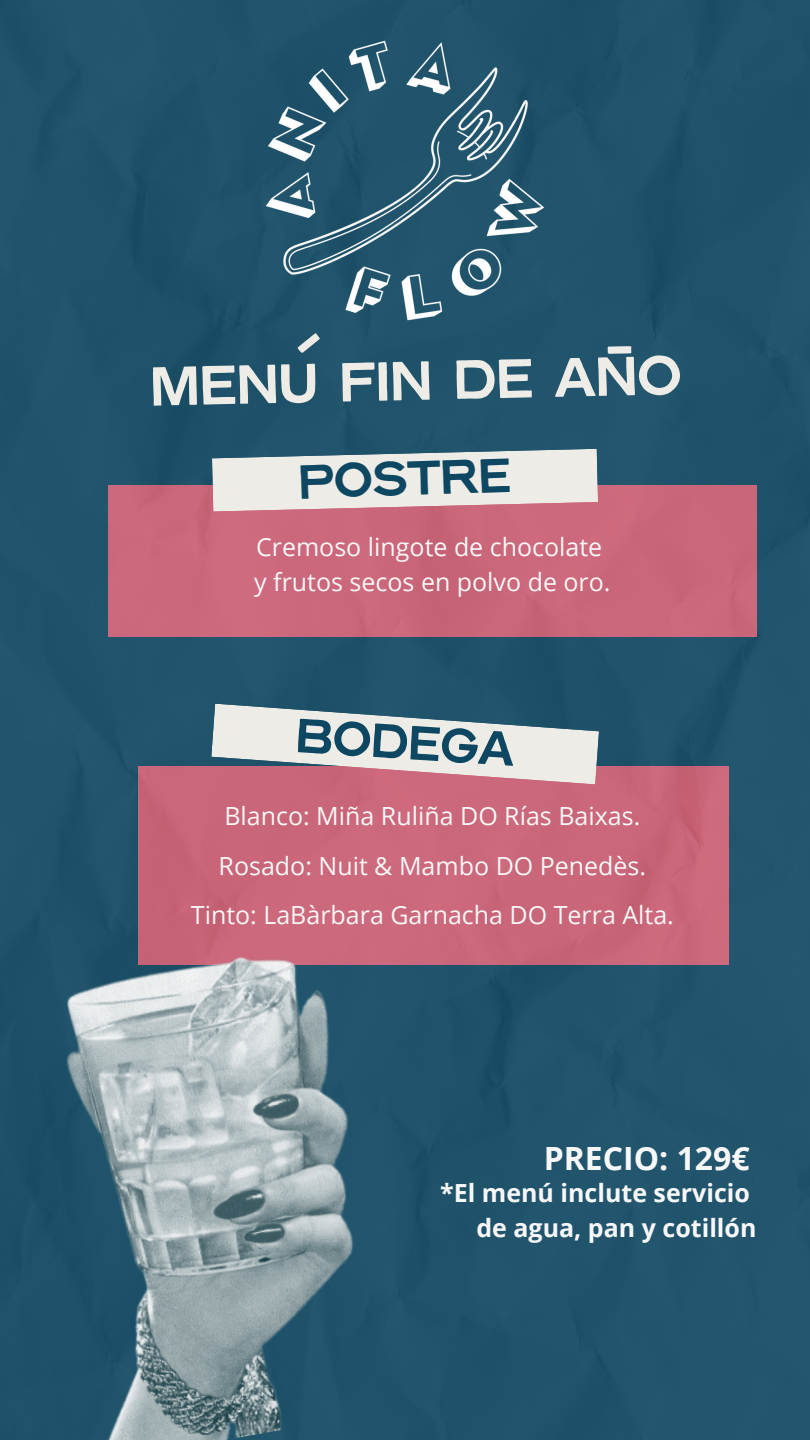
<style>
.page{position:relative;width:810px;height:1440px;background:#fff}
.page>*{position:absolute;margin:0;border:0;box-sizing:border-box;transform-origin:0 0}
.t1{font:700 55px "Hamburg Hand";color:#eeece7}
.t2{font:700 48px "Hamburg Hand";color:#0e4761}
.t3{font:700 32px "Open Sans";color:#f7f7f7}
.t4{font:25px "Open Sans";color:#f7f7f7}
.t5{font:700 25px/34.5px "Open Sans";color:#f7f7f7;text-align:right}
</style>
<div class="page">
<img style="left:0;top:0;width:810px;height:1440px">
<svg style="left:211px;top:704px;width:388px;height:80px;background:#c0babe"></svg>
<svg style="left:212px;top:449px;width:386px;height:63px;background:#dbd4d4"></svg>
<img style="left:233px;top:8px;width:344px;height:344px">
<img style="left:0;top:903px;width:465px;height:537px">
<svg style="left:297px;top:333px;width:23px;height:20px"></svg>
<svg style="left:608px;top:346px;width:24px;height:8px"></svg>
<p class="t1" style="left:150px;top:363px;width:533px;rotate:-1deg">MENU FIN DE AÑ O</p>
<p class="t2" style="left:298px;top:462px;width:214px;rotate:-2deg">POSTRE</p>
<p class="t4" style="left:256px;top:529px;width:348px">Cremoso lingote de chocolate</p>
<p class="t4" style="left:254px;top:564px;width:358px">y frutos secos en polvo de oro.</p>
<p class="t2" style="left:298px;top:715px;width:220px;rotate:4deg">BODEGA</p>
<p class="t4" style="left:224px;top:799px;width:417px">Blanco: Miña Ruliña DO Rías Baixas.</p>
<p class="t4" style="left:219px;top:848px;width:429px">Rosado: Nuit &amp; Mambo DO Penedès.</p>
<p class="t4" style="left:191px;top:898px;width:485px">Tinto: LaBàrbara Garnacha DO Terra Alta.</p>
<p class="t3" style="left:544px;top:1136px;width:208px">PRECIO: 129€</p>
<h2 class="t5" style="left:440px;top:1175px;width:318px">*El menú inclute servicio de agua, pan y cotillón</h2>
</div>
